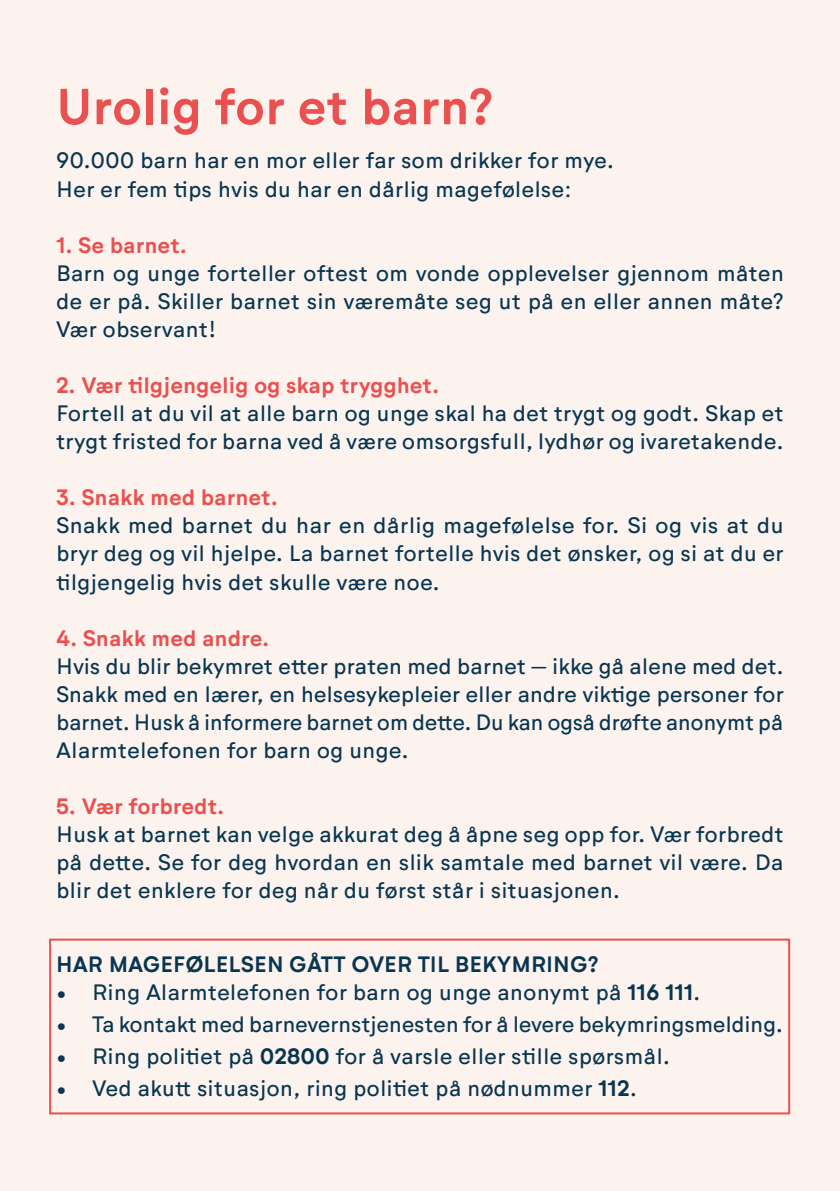
<style>
.page{position:relative;width:840px;height:1191px;background:#fff}
.page>*{position:absolute;margin:0;border:0;box-sizing:border-box;transform-origin:0 0}
.t1{font:600 50px "Neutrif Studio";color:#ea5050}
.t2{font:22px/28px "Neutrif Studio";color:#083651;text-align:justify}
.t3{font:600 22px "Neutrif Studio";color:#ea5050}
.t4{font:600 22px "Neutrif Studio";color:#083651}
.s1{font-weight:600}
</style>
<div class="page">
<div style="left:0;top:0;width:839px;height:1191px;background:#fcf3ef"></div>
<div style="left:49px;top:938px;width:740px;height:176px;border:2px solid #ea5050"></div>
<h1 class="t1" style="left:56px;top:76px;width:438px">Urolig for et barn?</h1>
<p class="t2" style="left:56px;top:147px;width:559px">90.000 barn har en mor eller far som drikker for mye.<br>Her er fem tips hvis du har en dårlig magefølelse:</p>
<p class="t3" style="left:56px;top:231px;width:132px">1. Se barnet.</p>
<p class="t2" style="left:56px;top:259px;width:729px">Barn og unge forteller oftest om vonde opplevelser gjennom måten de er på. Skiller barnet sin væremåte seg ut på en eller annen måte?<br>Vær observant!</p>
<p class="t3" style="left:56px;top:372px;width:384px">2. Vær tilgjengelig og skap trygghet.</p>
<p class="t2" style="left:56px;top:399px;width:728px">Fortell at du vil at alle barn og unge skal ha det trygt og godt. Skap et trygt fristed for barna ved å være omsorgsfull, lydhør og ivaretakende.</p>
<p class="t3" style="left:56px;top:484px;width:223px">3. Snakk med barnet.</p>
<p class="t2" style="left:56px;top:512px;width:728px">Snakk med barnet du har en dårlig magefølelse for. Si og vis at du bryr deg og vil hjelpe. La barnet fortelle hvis det ønsker, og si at du er tilgjengelig hvis det skulle være noe.</p>
<p class="t3" style="left:56px;top:624px;width:215px">4. Snakk med andre.</p>
<p class="t2" style="left:56px;top:652px;width:728px">Hvis du blir bekymret etter praten med barnet – ikke gå alene med det.<br>Snakk med en lærer, en helsesykepleier eller andre viktige personer for barnet. Husk å informere barnet om dette. Du kan også drøfte anonymt på Alarmtelefonen for barn og unge.</p>
<p class="t3" style="left:56px;top:793px;width:170px">5. Vær forbredt.</p>
<p class="t2" style="left:56px;top:820px;width:728px">Husk at barnet kan velge akkurat deg å åpne seg opp for. Vær forbredt på dette. Se for deg hvordan en slik samtale med barnet vil være. Da blir det enklere for deg når du først står i situasjonen.</p>
<p class="t4" style="left:56px;top:950px;width:543px">HAR MAGEFØLELSEN GÅTT OVER TIL BEKYMRING?</p>
<p class="t2" style="left:56px;top:978px;width:645px">• Ring Alarmtelefonen for barn og unge anonymt på <span class="s1">116 111</span>.</p>
<p class="t2" style="left:56px;top:1010px;width:728px">• Ta kontakt med barnevernstjenesten for å levere bekymringsmelding.</p>
<p class="t2" style="left:56px;top:1042px;width:615px">• Ring politiet på <span class="s1">02800</span> for å varsle eller stille spørsmål.</p>
<p class="t2" style="left:56px;top:1074px;width:582px">• Ved akutt situasjon, ring politiet på nødnummer <span class="s1">112</span>.</p>
</div>
